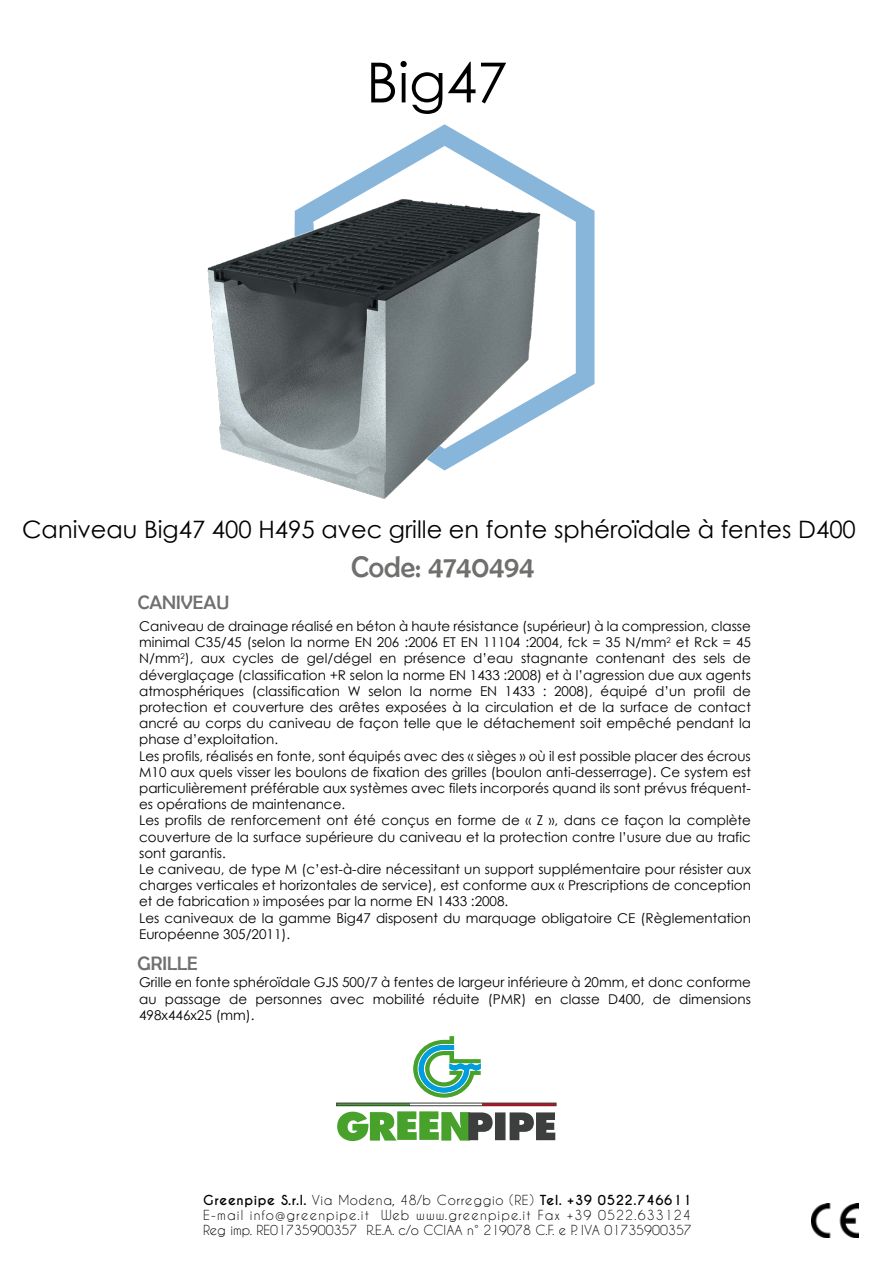
<style>
.page{position:relative;width:893px;height:1263px;background:#fff}
.page>*{position:absolute;margin:0;border:0;box-sizing:border-box;transform-origin:0 0}
.t1{font:55.35px "Century Gothic";color:#000}
.t2{font:29.85px "Berlin Sans FB";color:#6f6f6e}
.t3{font:24px "Century Gothic";color:#000}
.t4{font:19.5px "Berlin Sans FB";color:#6f6f6e}
.t5{font:13.5px/16.2px "Century Gothic";color:#000}
.t6{font:13.05px/15.1px "Caviar Dreams";color:#000;text-align:justify}
.s1{font-weight:700}
</style>
<div class="page">
<img style="left:811px;top:1203px;width:48px;height:34px">
<svg style="left:336px;top:1036px;width:220px;height:105px"></svg>
<svg style="left:341px;top:124px;width:207px;height:60px"></svg>
<img style="left:207px;top:184px;width:388px;height:315px">
<p class="t1" style="left:366px;top:44px;width:143px">Big47</p>
<p class="t3" style="left:22px;top:513px;width:835px">Caniveau Big47 400 H495 avec grille en fonte sphéroïdale à fentes D400</p>
<p class="t2" style="left:351px;top:550px;width:185px">Code: 4740494</p>
<p class="t4" style="left:138px;top:592px;width:93px">CANIVEAU</p>
<p class="t5" style="left:139px;top:618px;width:613px">Caniveau de drainage réalisé en béton à haute résistance (supérieur) à la compression, classe minimal C35/45 (selon la norme EN 206 :2006 ET EN 11104 :2004, fck = 35 N/mm<sup>2</sup> et Rck = 45<br>N/mm<sup>2</sup>), aux cycles de gel/dégel en présence d’eau stagnante contenant des sels de déverglaçage (classification +R selon la norme EN 1433 :2008) et à l’agression due aux agents atmosphériques (classification W selon la norme EN 1433 : 2008), équipé d’un profil de protection et couverture des arêtes exposées à la circulation et de la surface de contact ancré au corps du caniveau de façon telle que le détachement soit empêché pendant la phase d’exploitation.<br>Les profils, réalisés en fonte, sont équipés avec des « sièges » où il est possible placer des écrous M10 aux quels visser les boulons de fixation des grilles (boulon anti-desserrage). Ce system est particulièrement préférable aux systèmes avec filets incorporés quand ils sont prévus fréquent&shy;es opérations de maintenance.<br>Les profils de renforcement ont été conçus en forme de « Z », dans ce façon la complète couverture de la surface supérieure du caniveau et la protection contre l’usure due au trafic sont garantis.<br>Le caniveau, de type M (c’est-à-dire nécessitant un support supplémentaire pour résister aux charges verticales et horizontales de service), est conforme aux « Prescriptions de conception et de fabrication » imposées par la norme EN 1433 :2008.<br>Les caniveaux de la gamme Big47 disposent du marquage obligatoire CE (Règlementation Européenne 305/2011).</p>
<p class="t5" style="left:139px;top:974px;width:613px;text-align:justify">Grille en fonte sphéroïdale GJS 500/7 à fentes de largeur inférieure à 20mm, et donc conforme au passage de personnes avec mobilité réduite (PMR) en classe D400, de dimensions 498x446x25 (mm).</p>
<p class="t4" style="left:138px;top:953px;width:62px">GRILLE</p>
<p class="t6" style="left:203px;top:1192px;width:490px"><span class="s1">Greenpipe S.r.l.</span> Via Modena, 48/b Correggio (RE) <span class="s1">Tel. +39 0522.746611<br></span>E-mail info@greenpipe.it Web www.greenpipe.it Fax +39 0522.633124<br>Reg imp. RE01735900357 R.E.A. c/o CCIAA n° 219078 C.F. e P. IVA 01735900357</p>
</div>
